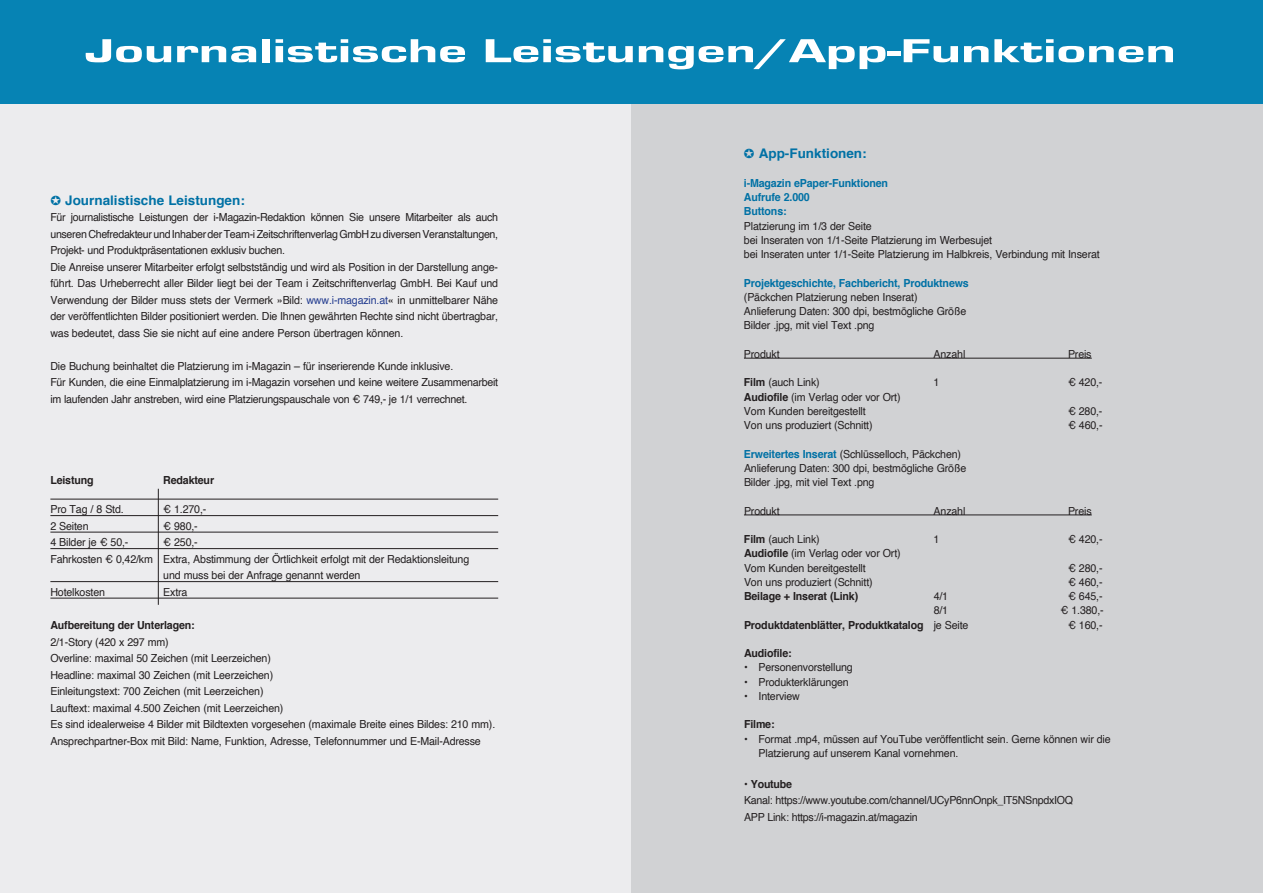
<style>
.page{position:relative;width:1263px;height:893px;background:#fff}
.page>*{position:absolute;margin:0;border:0;box-sizing:border-box;transform-origin:0 0}
.t1{font:34.5px "Eurostile Hea";color:#fff;scale:1.64 1}
.t2{font:700 13.2px "Helvetica";color:#0071a5}
.t3{font:11.1px/16.5px "Helvetica";letter-spacing:-.015em;color:#231f20;scale:.96 1}
.t4{font:700 11.1px "Helvetica";letter-spacing:-.015em;color:#231f20;scale:.96 1}
.t5{font:700 11.1px/14.2px "Helvetica";letter-spacing:-.015em;color:#0071a5;scale:.96 1}
.s1{color:#243d90}
.s2{font-weight:700}
.s3{font-weight:700;color:#0071a5}
.s4{font-weight:400}
</style>
<div class="page">
<div style="left:0;top:0;width:631px;height:893px;background:#ececee"></div>
<div style="left:631px;top:0;width:632px;height:893px;background:#d1d2d4"></div>
<div style="left:0;top:0;width:1263px;height:104px;background:#0683b4"></div>
<hr style="left:50px;top:499px;width:448px;height:1px;background:#231f20">
<hr style="left:50px;top:515px;width:448px;height:1px;background:#231f20">
<hr style="left:50px;top:532px;width:448px;height:1px;background:#231f20">
<hr style="left:50px;top:548px;width:448px;height:1px;background:#231f20">
<hr style="left:50px;top:581px;width:448px;height:1px;background:#231f20">
<hr style="left:50px;top:598px;width:448px;height:1px;background:#231f20">
<hr style="left:158px;top:489px;width:1px;height:116px;background:#231f20">
<hr style="left:744px;top:358px;width:348px;height:1px;background:#231f20">
<hr style="left:744px;top:515px;width:348px;height:1px;background:#231f20">
<h1 class="t1" style="left:85px;top:27px;width:667px">Journalistische Leistungen/App-Funktionen</h1>
<p class="t2" style="left:65px;top:189px;width:181px">Journalistische Leistungen:</p>
<p class="t3" style="left:50px;top:209px;width:468px">Für journalistische Leistungen der i-Magazin-Redaktion können Sie unsere Mitarbeiter als auch unseren Chefredakteur und Inhaber der Team-i Zeitschriftenverlag GmbH zu diversen Veranstaltungen, Projekt- und Produktpräsentationen exklusiv buchen.<br>Die Anreise unserer Mitarbeiter erfolgt selbstständig und wird als Position in der Darstellung ange&shy;führt. Das Urheberrecht aller Bilder liegt bei der Team i Zeitschriftenverlag GmbH. Bei Kauf und Verwendung der Bilder muss stets der Vermerk »Bild: <span class="s1">www.i-magazin.at</span>« in unmittelbarer Nähe der veröffentlichten Bilder positioniert werden. Die Ihnen gewährten Rechte sind nicht übertragbar, was bedeutet, dass Sie sie nicht auf eine andere Person übertragen können.</p>
<p class="t3" style="left:50px;top:358px;width:468px">Die Buchung beinhaltet die Platzierung im i-Magazin – für inserierende Kunde inklusive.<br>Für Kunden, die eine Einmalplatzierung im i-Magazin vorsehen und keine weitere Zusammenarbeit im laufenden Jahr anstreben, wird eine Platzierungspauschale von € 749,- je 1/1 verrechnet.</p>
<p class="t4" style="left:50px;top:471px;width:47px">Leistung</p>
<p class="t4" style="left:163px;top:471px;width:54px">Redakteur</p>
<p class="t3" style="left:50px;top:501px;width:78px">Pro Tag / 8 Std.</p>
<p class="t3" style="left:163px;top:501px;width:46px">€ 1.270,-</p>
<p class="t3" style="left:50px;top:518px;width:41px">2 Seiten</p>
<p class="t3" style="left:163px;top:518px;width:37px">€ 980,-</p>
<p class="t3" style="left:50px;top:534px;width:83px">4 Bilder je € 50,-</p>
<p class="t3" style="left:163px;top:534px;width:37px">€ 250,-</p>
<p class="t3" style="left:50px;top:551px;width:438px">Fahrkosten € 0,42/km Extra, Abstimmung der Örtlichkeit erfolgt mit der Redaktionsleitung</p>
<p class="t3" style="left:163px;top:567px;width:207px">und muss bei der Anfrage genannt werden</p>
<p class="t3" style="left:50px;top:584px;width:58px">Hotelkosten</p>
<p class="t3" style="left:163px;top:584px;width:27px">Extra</p>
<p class="t4" style="left:50px;top:617px;width:152px">Aufbereitung der Unterlagen:</p>
<p class="t3" style="left:50px;top:634px;width:465px">2/1-Story (420 x 297 mm)<br>Overline: maximal 50 Zeichen (mit Leerzeichen)<br>Headline: maximal 30 Zeichen (mit Leerzeichen)<br>Einleitungstext: 700 Zeichen (mit Leerzeichen)<br>Lauftext: maximal 4.500 Zeichen (mit Leerzeichen)<br>Es sind idealerweise 4 Bilder mit Bildtexten vorgesehen (maximale Breite eines Bildes: 210 mm).<br>Ansprechpartner-Box mit Bild: Name, Funktion, Adresse, Telefonnummer und E-Mail-Adresse</p>
<p class="t2" style="left:759px;top:143px;width:109px">App-Funktionen:</p>
<p class="t5" style="left:744px;top:176px;width:152px">i-Magazin ePaper-Funktionen<br>Aufrufe 2.000<br>Buttons:</p>
<p class="t3" style="left:744px;top:219px;width:372px;line-height:14.2px">Platzierung im 1/3 der Seite<br>bei Inseraten von 1/1-Seite Platzierung im Werbesujet<br>bei Inseraten unter 1/1-Seite Platzierung im Halbkreis, Verbindung mit Inserat</p>
<p class="t5" style="left:744px;top:276px;width:236px">Projektgeschichte, Fachbericht, Produktnews</p>
<p class="t3" style="left:744px;top:290px;width:233px;line-height:14.2px">(Päckchen Platzierung neben Inserat)<br>Anlieferung Daten: 300 dpi, bestmögliche Größe<br>Bilder .jpg, mit viel Text .png</p>
<p class="t3" style="left:744px;top:346px;width:39px">Produkt</p>
<p class="t3" style="left:933px;top:346px;width:35px">Anzahl</p>
<p class="t3" style="left:1068px;top:346px;width:26px">Preis</p>
<p class="t3" style="left:744px;top:374px;width:80px"><span class="s2">Film</span> (auch Link)</p>
<p class="t3" style="left:933px;top:374px;width:8px">1</p>
<p class="t3" style="left:1068px;top:374px;width:37px">€ 420,-</p>
<p class="t3" style="left:744px;top:390px;width:165px;line-height:14.2px"><span class="s2">Audiofile</span> (im Verlag oder vor Ort)<br>Vom Kunden bereitgestellt</p>
<p class="t3" style="left:1068px;top:403px;width:37px">€ 280,-</p>
<p class="t3" style="left:744px;top:417px;width:136px">Von uns produziert (Schnitt)</p>
<p class="t3" style="left:1068px;top:417px;width:37px">€ 460,-</p>
<p class="t3" style="left:744px;top:447px;width:233px;line-height:14.2px"><span class="s3">Erweitertes Inserat</span> (Schlüsselloch, Päckchen)<br>Anlieferung Daten: 300 dpi, bestmögliche Größe<br>Bilder .jpg, mit viel Text .png</p>
<p class="t3" style="left:744px;top:503px;width:39px">Produkt</p>
<p class="t3" style="left:934px;top:503px;width:35px">Anzahl</p>
<p class="t3" style="left:1068px;top:503px;width:26px">Preis</p>
<p class="t3" style="left:744px;top:531px;width:80px"><span class="s2">Film</span> (auch Link)</p>
<p class="t3" style="left:934px;top:531px;width:8px">1</p>
<p class="t3" style="left:1068px;top:531px;width:37px">€ 420,-</p>
<p class="t3" style="left:744px;top:547px;width:165px;line-height:14.2px"><span class="s2">Audiofile</span> (im Verlag oder vor Ort)<br>Vom Kunden bereitgestellt</p>
<p class="t3" style="left:1068px;top:560px;width:37px">€ 280,-</p>
<p class="t3" style="left:744px;top:574px;width:136px">Von uns produziert (Schnitt)</p>
<p class="t3" style="left:1068px;top:574px;width:37px">€ 460,-</p>
<p class="t4" style="left:744px;top:587px;width:120px">Beilage + Inserat (Link)</p>
<p class="t3" style="left:934px;top:588px;width:17px">4/1</p>
<p class="t3" style="left:1068px;top:588px;width:37px">€ 645,-</p>
<p class="t3" style="left:934px;top:603px;width:17px">8/1</p>
<p class="t3" style="left:1060px;top:603px;width:46px">€ 1.380,-</p>
<p class="t4" style="left:744px;top:616px;width:235px">Produktdatenblätter, Produktkatalog <span class="s4">je Seite</span></p>
<p class="t3" style="left:1068px;top:617px;width:37px">€ 160,-</p>
<p class="t4" style="left:744px;top:644px;width:51px">Audiofile:</p>
<p class="t3" style="left:744px;top:660px;width:115px">• Personenvorstellung</p>
<p class="t3" style="left:744px;top:674px;width:111px">• Produkterklärungen</p>
<p class="t3" style="left:744px;top:688px;width:60px">• Interview</p>
<p class="t4" style="left:744px;top:715px;width:33px">Filme:</p>
<p class="t3" style="left:758px;top:732px;width:368px;line-height:14.2px;text-indent:-14px">• Format .mp4, müssen auf YouTube veröffentlicht sein. Gerne können wir die<br>Platzierung auf unserem Kanal vornehmen.</p>
<p class="t4" style="left:744px;top:775px;width:51px">• Youtube</p>
<p class="t3" style="left:744px;top:792px;width:344px">Kanal: https://www.youtube.com/channel/UCyP6nnOnpk_IT5NSnpdxIOQ<br>APP Link: https://i-magazin.at/magazin</p>
</div>
